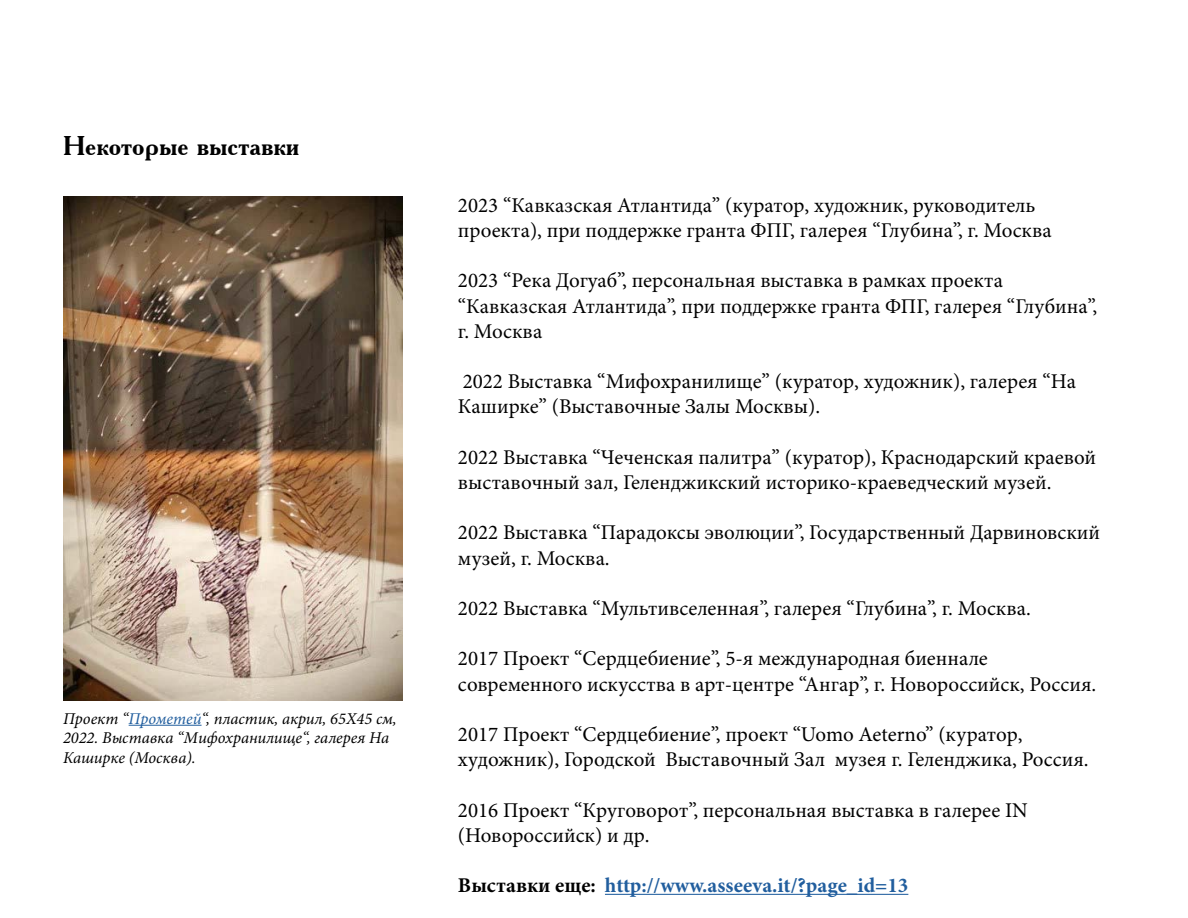
<style>
.page{position:relative;width:1188px;height:918px;background:#fff}
.page>*{position:absolute;margin:0;border:0;box-sizing:border-box;transform-origin:0 0}
.t1{font:700 27px "Academy C";color:#000}
.t2{font:21px/25.2px "Minion Pro";color:#000}
.t3{font:700 21px "Minion Pro";color:#215e9e}
.t4{font:italic 16.5px/19.8px "Minion Pro";color:#000}
.s1{color:#215e9e}
.s2{color:#000}
</style>
<div class="page">
<hr style="left:605px;top:894px;width:303px;height:1px;background:#215e9e">
<img style="left:63px;top:197px;width:339px;height:504px">
<hr style="left:129px;top:725px;width:73px;height:1px;background:#215e9e">
<p class="t1" style="left:63px;top:128px;width:238px">Некоторые выставки</p>
<p class="t4" style="left:63px;top:708px;width:335px">Проект “<span class="s1">Прометей</span>“, пластик, акрил, 65Х45 см,<br>2022. Выставка “Мифохранилище“, галерея На<br>Каширке (Москва).</p>
<p class="t2" style="left:458px;top:193px;width:595px">2023 “Кавказская Атлантида” (куратор, художник, руководитель проекта), при поддержке гранта ФПГ, галерея “Глубина”, г. Москва</p>
<p class="t2" style="left:458px;top:268px;width:641px">2023 “Река Догуаб”, персональная выставка в рамках проекта “Кавказская Атлантида”, при поддержке гранта ФПГ, галерея “Глубина”, г. Москва</p>
<p class="t2" style="left:458px;top:369px;width:620px">2022 Выставка “Мифохранилище” (куратор, художник), галерея “На<br>Каширке” (Выставочные Залы Москвы).</p>
<p class="t2" style="left:458px;top:445px;width:640px">2022 Выставка “Чеченская палитра” (куратор), Краснодарский краевой выставочный зал, Геленджикский историко-краеведческий музей.</p>
<p class="t2" style="left:458px;top:520px;width:644px">2022 Выставка “Парадоксы эволюции”, Государственный Дарвиновский музей, г. Москва.</p>
<p class="t2" style="left:458px;top:596px;width:574px">2022 Выставка “Мультивселенная”, галерея “Глубина”, г. Москва.</p>
<p class="t2" style="left:458px;top:646px;width:640px">2017 Проект “Сердцебиение”, 5-я международная биеннале современного искусства в арт-центре “Ангар”, г. Новороссийск, Россия.</p>
<p class="t2" style="left:458px;top:722px;width:632px">2017 Проект “Сердцебиение”, проект “Uomo Aeterno” (куратор, художник), Городской Выставочный Зал музея г. Геленджика, Россия.</p>
<p class="t2" style="left:458px;top:797px;width:571px">2016 Проект “Круговорот”, персональная выставка в галерее IN (Новороссийск) и др.</p>
<p class="t3" style="left:458px;top:871px;width:452px"><span class="s2">Выставки еще:</span> http://www.asseeva.it/?page_id=13</p>
</div>
